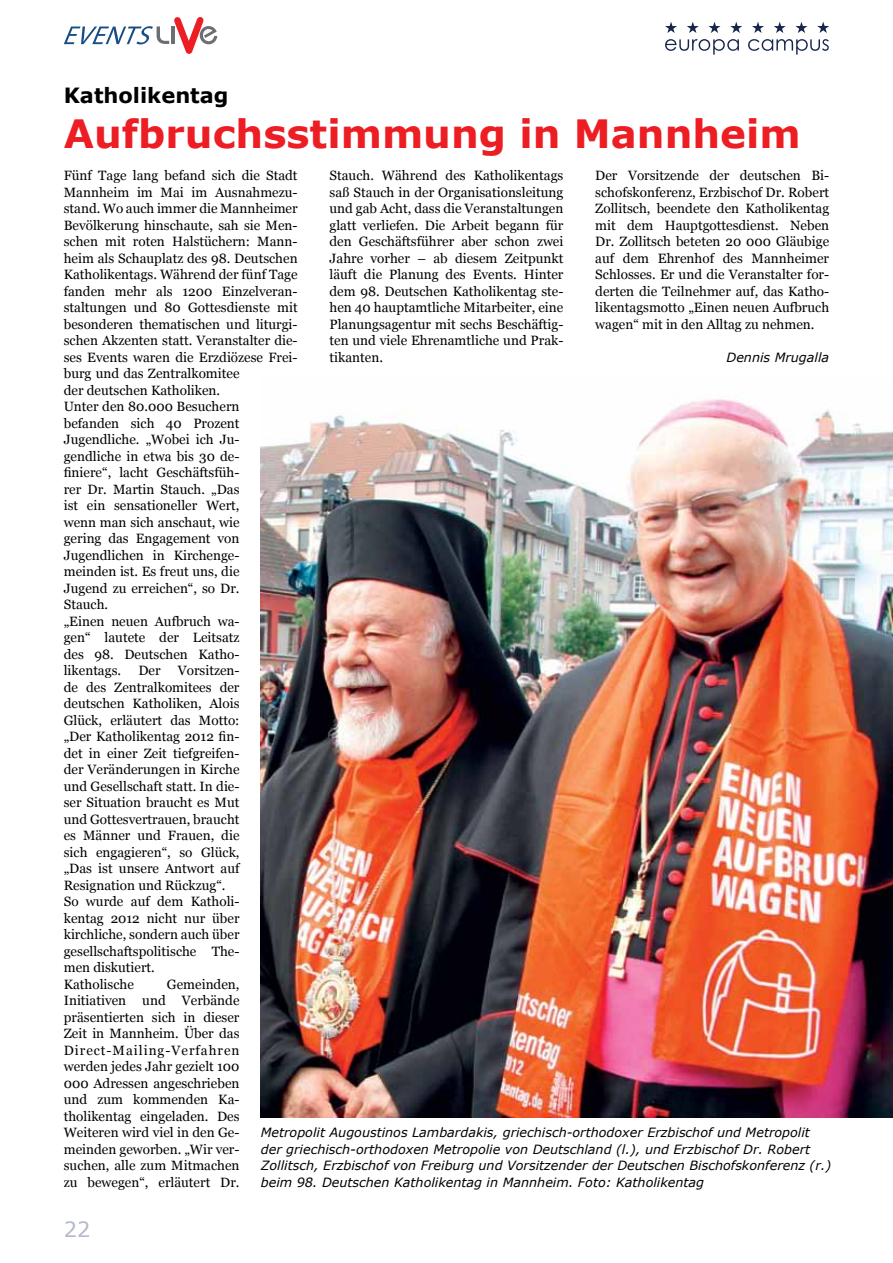
<style>
.page{position:relative;width:893px;height:1263px;background:#fff}
.page>*{position:absolute;margin:0;border:0;box-sizing:border-box;transform-origin:0 0}
.t1{font:700 39px "Verdana";color:#ed1d24}
.t2{font:700 21px "Verdana";color:#000}
.t3{font:21px "Verdana";color:#b4bacb}
.t4{font:13.5px/16.5px "Georgia";color:#000;text-align:justify}
.t5{font:italic 12.75px/16.5px "Verdana";color:#000}
</style>
<div class="page">
<svg style="left:665px;top:39px;width:74px;height:16px"></svg>
<svg style="left:748px;top:39px;width:81px;height:16px"></svg>
<svg style="left:687px;top:22px;width:12px;height:11px"></svg>
<svg style="left:708px;top:22px;width:12px;height:11px"></svg>
<svg style="left:730px;top:22px;width:12px;height:11px"></svg>
<svg style="left:752px;top:22px;width:12px;height:11px"></svg>
<svg style="left:774px;top:22px;width:12px;height:11px"></svg>
<svg style="left:795px;top:22px;width:12px;height:11px"></svg>
<svg style="left:817px;top:22px;width:12px;height:11px"></svg>
<svg style="left:665px;top:22px;width:12px;height:11px"></svg>
<svg style="left:64px;top:17px;width:153px;height:37px"></svg>
<img style="left:261px;top:399px;width:632px;height:718px">
<h2 class="t2" style="left:64px;top:81px;width:166px">Katholikentag</h2>
<h1 class="t1" style="left:64px;top:106px;width:738px">Aufbruchsstimmung in Mannheim</h1>
<p class="t4" style="left:330px;top:167px;width:235px">Stauch. Während des Katholikentags saß Stauch in der Organisationsleitung und gab Acht, dass die Veranstaltungen glatt verliefen. Die Arbeit begann für den Geschäftsführer aber schon zwei Jahre vorher – ab diesem Zeitpunkt läuft die Planung des Events. Hinter dem 98. Deutschen Katholikentag ste&shy;hen 40 hauptamtliche Mitarbeiter, eine Planungsagentur mit sechs Beschäftig&shy;ten und viele Ehrenamtliche und Prak&shy;tikanten.</p>
<p class="t4" style="left:595px;top:167px;width:235px">Der Vorsitzende der deutschen Bi&shy;schofskonferenz, Erzbischof Dr. Robert Zollitsch, beendete den Katholikentag mit dem Hauptgottesdienst. Neben Dr. Zollitsch beteten 20 000 Gläubige auf dem Ehrenhof des Mannheimer Schlosses. Er und die Veranstalter for&shy;derten die Teilnehmer auf, das Katho&shy;likentagsmotto „Einen neuen Aufbruch wagen“ mit in den Alltag zu nehmen.</p>
<p class="t4" style="left:64px;top:168px;width:235px;text-align:left">Fünf Tage lang befand sich die Stadt<br>Mannheim im Mai im Ausnahmezu&shy;stand. Wo auch immer die Mannheimer<br>Bevölkerung hinschaute, sah sie Men&shy;schen mit roten Halstüchern: Mann&shy;heim als Schauplatz des 98. Deutschen<br>Katholikentags. Während der fünf Tage fanden mehr als 1200 Einzelveran&shy;staltungen und 80 Gottesdienste mit besonderen thematischen und liturgi&shy;schen Akzenten statt. Veranstalter die&shy;ses Events waren die Erzdiözese Frei&shy;burg und das Zentralkomitee<br>der deutschen Katholiken.<br>Unter den 80.000 Besuchern befanden sich 40 Prozent<br>Jugendliche. „Wobei ich Ju&shy;gendliche in etwa bis 30 de-<br>finiere“, lacht Geschäftsfüh-<br>rer Dr. Martin Stauch. „Das<br>ist ein sensationeller Wert,<br>wenn man sich anschaut, wie<br>gering das Engagement von<br>Jugendlichen in Kirchenge-<br>meinden ist. Es freut uns, die<br>Jugend zu erreichen“, so Dr.<br>Stauch.<br>„Einen neuen Aufbruch wa-<br>gen“ lautete der Leitsatz<br>des 98. Deutschen Katho&shy;likentags.</p>
<p class="t5" style="left:727px;top:349px;width:104px">Dennis Mrugalla</p>
<p class="t4" style="left:64px;top:663px;width:177px;text-align:left;text-indent:114px">Vorsitzen&shy;de des Zentralkomitees der deutschen Katholiken, Alois<br>Glück, erläutert das Motto: „Der Katholikentag 2012 fin&shy;det in einer Zeit tiefgreifen&shy;der Veränderungen in Kirche und Gesellschaft statt. In die&shy;ser Situation braucht es Mut und Gottesvertrauen, braucht es Männer und Frauen, die sich engagieren“, so Glück, „Das ist unsere Antwort auf<br>Resignation und Rückzug“.<br>So wurde auf dem Katholi&shy;kentag 2012 nicht nur über kirchliche, sondern auch über gesellschaftspolitische The&shy;men diskutiert.<br>Katholische</p>
<p class="t4" style="left:138px;top:663px;width:24px">Der</p>
<p class="t4" style="left:64px;top:976px;width:177px;text-indent:103px">Gemeinden, Initiativen und Verbände präsentierten sich in dieser Zeit in Mannheim. Über das Direct-Mailing-Verfahren werden jedes Jahr gezielt 100<br>000 Adressen angeschrieben und zum kommenden Ka&shy;tholikentag eingeladen. Des Weiteren wird viel in den Ge&shy;meinden geworben. „Wir ver&shy;suchen, alle zum Mitmachen zu bewegen“, erläutert Dr.</p>
<p class="t5" style="left:261px;top:1124px;width:572px">Metropolit Augoustinos Lambardakis, griechisch-orthodoxer Erzbischof und Metropolit der griechisch-orthodoxen Metropolie von Deutschland (l.), und Erzbischof Dr. Robert Zollitsch, Erzbischof von Freiburg und Vorsitzender der Deutschen Bischofskonferenz (r.) beim 98. Deutschen Katholikentag in Mannheim. Foto: Katholikentag</p>
<h2 class="t3" style="left:64px;top:1214px;width:28px">22</h2>
</div>
